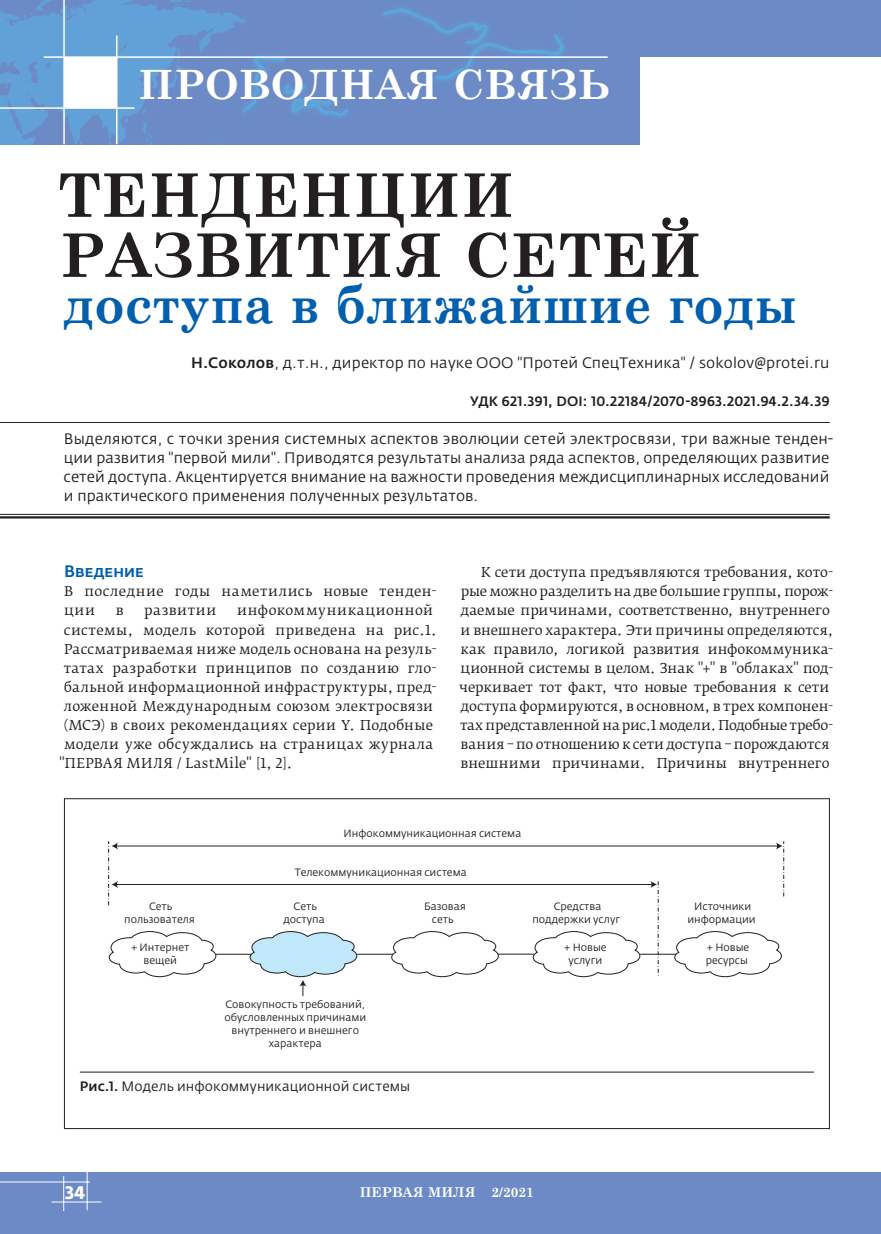
<style>
.page{position:relative;width:881px;height:1234px;background:#fff}
.page>*{position:absolute;margin:0;border:0;box-sizing:border-box;transform-origin:0 0}
.t1{font:700 60px/60px "Century Schoolbook";letter-spacing:.015em;color:#231f20}
.t2{font:700 54px "Century Schoolbook";letter-spacing:.015em;color:#015fae;scale:.9 1}
.t3{font:700 40.5px "Century Schoolbook";letter-spacing:.005em;color:#fff}
.t4{font:700 18px "Fedra Sans Pro";color:#fff}
.t5{font:500 16.5px "Fedra Sans Pro";letter-spacing:-.03em;color:#015fae}
.t6{font:15px/19px "Fedra Sans Pro";letter-spacing:.005em;color:#231f20}
.t7{font:13.5px/19px "Fedra Serif B Pro";letter-spacing:.005em;color:#231f20}
.t8{font:13.5px/19px "Fedra Serif B Pro";letter-spacing:.03em;color:#231f20}
.t9{font:13.5px "Fedra Serif B Pro";letter-spacing:.025em;color:#231f20}
.t10{font:500 13.5px "Fedra Sans Alt Pro";letter-spacing:.015em;color:#231f20}
.t11{font:13.5px "Fedra Sans Pro";letter-spacing:.005em;color:#231f20}
.t12{font:13.5px "Fedra Serif B Pro";letter-spacing:.04em;color:#231f20}
.t13{font:700 13.5px "Century Schoolbook";color:#fff}
.t14{font:10.5px/12.8px "Fedra Sans Pro";color:#231f20;text-align:center}
.s1{font-weight:500}
</style>
<div class="page">
<div style="left:0;top:0;width:880px;height:57px;background:#6c8bc6"></div>
<div style="left:0;top:1172px;width:880px;height:61px;background:#6c8bc6"></div>
<hr style="left:51px;top:1201px;width:50px;height:1px;background:#fff">
<hr style="left:87px;top:1171px;width:1px;height:39px;background:#fff">
<hr style="left:63px;top:1175px;width:1px;height:35px;background:#fff">
<hr style="left:0;top:1181px;width:90px;height:1px;background:#fff">
<div style="left:0;top:0;width:814px;height:144px;background:#6c8bc6"></div>
<svg style="left:0;top:0;width:562px;height:144px"></svg>
<hr style="left:0;top:107px;width:134px;height:2px;background:#fff">
<hr style="left:44px;top:56px;width:563px;height:2px;background:#fff">
<div style="left:64px;top:57px;width:53px;height:51px;background:#fff"></div>
<div style="left:640px;top:57px;width:240px;height:95px;background:#fff"></div>
<hr style="left:116px;top:36px;width:1px;height:108px;background:#fff">
<hr style="left:63px;top:0;width:2px;height:144px;background:#fff">
<hr style="left:0;top:422px;width:829px;height:1px;background:#231f20">
<hr style="left:0;top:514px;width:829px;height:1px;background:#231f20">
<hr style="left:0;top:516px;width:829px;height:2px;background:#231f20">
<hr style="left:80px;top:1071px;width:733px;height:1px;background:#231f20">
<svg style="left:108px;top:931px;width:108px;height:46px"></svg>
<svg style="left:532px;top:931px;width:108px;height:46px"></svg>
<svg style="left:673px;top:931px;width:108px;height:46px"></svg>
<hr style="left:215px;top:953px;width:36px;height:1px;background:#231f20">
<hr style="left:357px;top:953px;width:36px;height:1px;background:#231f20">
<hr style="left:497px;top:953px;width:36px;height:1px;background:#231f20">
<hr style="left:640px;top:953px;width:35px;height:1px;background:#231f20">
<svg style="left:391px;top:931px;width:108px;height:46px"></svg>
<hr style="left:116px;top:883px;width:536px;height:1px;background:#231f20">
<svg style="left:650px;top:881px;width:8px;height:92px"></svg>
<hr style="left:116px;top:845px;width:661px;height:1px;background:#231f20">
<svg style="left:108px;top:841px;width:10px;height:64px"></svg>
<svg style="left:775px;top:841px;width:9px;height:55px"></svg>
<svg style="left:249px;top:931px;width:108px;height:64px"></svg>
<h3 class="t3" style="left:138px;top:53px;width:473px">Проводная связь</h3>
<h1 class="t1" style="left:58px;top:162px;width:645px">ТЕНДЕНЦИИ<br>РАЗВИТИЯ СЕТЕЙ</h1>
<h2 class="t2" style="left:64px;top:262px;width:815px">доступа в ближайшие годы</h2>
<p class="t6" style="left:191px;top:353px;width:639px"><span class="s1">Н.Соколов</span>, д.т.н., директор по науке ООО "Протей СпецТехника" / sokolov@protei.ru</p>
<p class="t10" style="left:470px;top:393px;width:360px">УДК 621.391, DOI: 10.22184/2070-8963.2021.94.2.34.39</p>
<p class="t6" style="left:63px;top:429px;width:771px">Выделяются, с точки зрения системных аспектов эволюции сетей электросвязи, три важные тенден&shy;ции развития "первой мили". Приводятся результаты анализа ряда аспектов, определяющих развитие сетей доступа. Акцентируется внимание на важности проведения междисциплинарных исследований и практического применения полученных результатов.</p>
<p class="t5" style="left:64px;top:561px;width:81px">Введение</p>
<p class="t8" style="left:64px;top:582px;width:374px">В последние годы наметились новые тенден&shy;ции</p>
<p class="t7" style="left:116px;top:601px;width:9px">в</p>
<p class="t12" style="left:144px;top:602px;width:74px">развитии</p>
<p class="t12" style="left:237px;top:602px;width:198px">инфокоммуникационной</p>
<p class="t9" style="left:64px;top:621px;width:374px">системы, модель которой приведена на рис.1.</p>
<p class="t7" style="left:64px;top:639px;width:374px">Рассматриваемая ниже модель основана на резуль-</p>
<p class="t9" style="left:64px;top:659px;width:374px">татах разработки принципов по созданию гло-</p>
<p class="t7" style="left:64px;top:677px;width:374px">бальной информационной инфраструктуры, пред-</p>
<p class="t7" style="left:64px;top:696px;width:371px">ложенной Международным союзом электросвязи</p>
<p class="t7" style="left:64px;top:715px;width:370px">(МСЭ) в своих рекомендациях серии Y. Подобные</p>
<p class="t8" style="left:64px;top:734px;width:371px">модели уже обсуждались на страницах журнала</p>
<p class="t8" style="left:59px;top:753px;width:235px">"ПЕРВАЯ МИЛЯ / LastMile" [1, 2].</p>
<p class="t7" style="left:459px;top:563px;width:375px;text-indent:22px">К сети доступа предъявляются требования, кото&shy;рые можно разделить на две большие группы, порож&shy;даемые причинами, соответственно, внутреннего и внешнего характера. Эти причины определяются, как правило, логикой развития инфокоммуника&shy;ционной системы в целом. Знак "+" в "облаках" под&shy;черкивает тот факт, что новые требования к сети доступа формируются, в основном, в трех компонен&shy;тах представленной на рис.1 модели. Подобные требо&shy;вания – по отношению к сети доступа – порождаются внешними причинами. Причины внутреннего</p>
<p class="t14" style="left:343px;top:826px;width:179px">Инфокоммуникационная система</p>
<p class="t14" style="left:294px;top:865px;width:173px">Телекоммуникационная система</p>
<p class="t14" style="left:124px;top:899px;width:72px">Сеть пользователя</p>
<p class="t14" style="left:283px;top:899px;width:43px">Сеть доступа</p>
<p class="t14" style="left:424px;top:899px;width:43px">Базовая сеть</p>
<p class="t14" style="left:532px;top:899px;width:89px">Средства поддержки услуг</p>
<p class="t14" style="left:687px;top:899px;width:70px">Источники информации</p>
<p class="t14" style="left:131px;top:940px;width:60px">+ Интернет вещей</p>
<p class="t14" style="left:564px;top:940px;width:44px">+ Новые услуги</p>
<p class="t14" style="left:705px;top:940px;width:45px;text-align:left">+ Новые ресурсы</p>
<p class="t14" style="left:224px;top:998px;width:143px">Совокупность требований, обусловленных причинами внутреннего и внешнего характера</p>
<p class="t11" style="left:80px;top:1077px;width:332px"><span class="s1">Рис.1.</span> Модель инфокоммуникационной системы</p>
<h3 class="t4" style="left:65px;top:1180px;width:22px">34</h3>
<p class="t13" style="left:359px;top:1181px;width:176px">ПЕРВАЯ МИЛЯ 2/2021</p>
</div>
